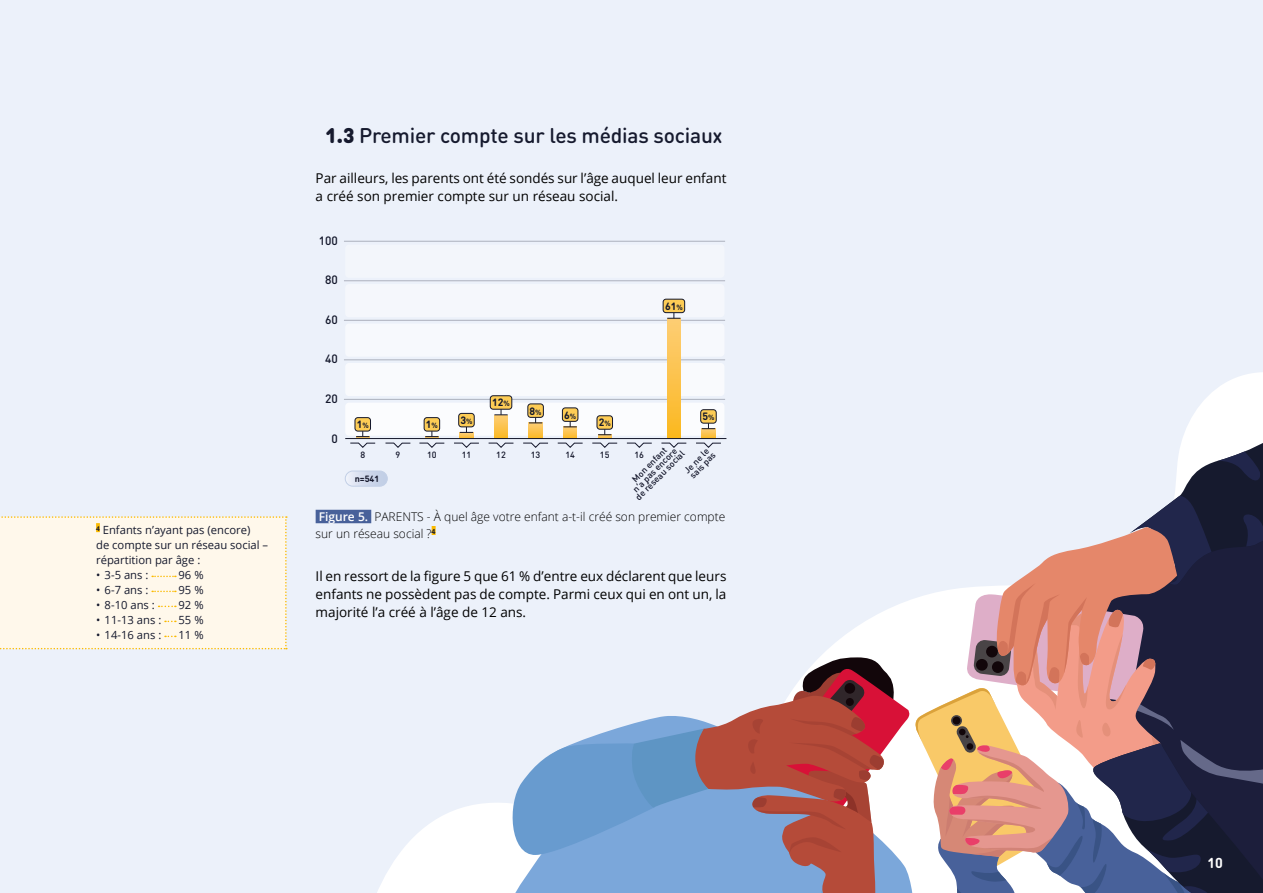
<style>
.page{position:relative;width:1263px;height:893px;background:#ecf1fa}
.page>*{position:absolute;margin:0;border:0;box-sizing:border-box;transform-origin:0 0}
.t1{font:500 21px "DIN Round Pro";letter-spacing:-.01em;color:#161a2e}
.t2{font:700 14.25px "DIN Round Pro";color:#fff}
.t3{font:13.5px/18px "Open Sans";color:#000}
.Mention_de_graphe__figure{font:300 12px/16.5px "Open Sans";color:#000}
.t4{font:500 12px "DIN Round Pro";color:#13172b}
.Légende{font:11.25px/15px "Open Sans";color:#161a2e}
.t5{font:700 10.5px "DIN Round Pro";color:#13172b}
.t6{font:500 9px/7.5px "DIN Round Pro";color:#14172b;text-align:center}
.t7{font:700 9px "DIN Round Pro";color:#14172b}
.s1{font-weight:900}
.s2{font-size:7.5px}
.s3{font-weight:600;color:#fff}
</style>
<div class="page">
<div style="left:0;top:516px;width:287px;height:133px;background:#fff8eb"></div>
<div style="left:345px;top:363px;width:379px;height:33px;background:#fff;border-radius:4px"></div>
<div style="left:345px;top:324px;width:379px;height:33px;background:#f7f9fd;border-radius:4px"></div>
<div style="left:345px;top:284px;width:379px;height:33px;background:#f5f7fc;border-radius:4px"></div>
<div style="left:345px;top:245px;width:379px;height:33px;background:#f3f6fb;border-radius:4px"></div>
<hr style="left:344px;top:399px;width:381px;height:1px;background:#14172b">
<hr style="left:344px;top:359px;width:381px;height:1px;background:#14172b">
<hr style="left:344px;top:320px;width:381px;height:1px;background:#14172b">
<hr style="left:344px;top:280px;width:381px;height:1px;background:#14172b">
<hr style="left:344px;top:241px;width:381px;height:1px;background:#14172b">
<svg style="left:667px;top:319px;width:13px;height:49px"></svg>
<div style="left:663px;top:299px;width:22px;height:14px;background:#fdcc55;border-radius:3px"></div>
<div style="left:663px;top:299px;width:22px;height:14px;border:1px solid #14172b;border-radius:3px"></div>
<svg style="left:667px;top:313px;width:13px;height:6px"></svg>
<hr style="left:345px;top:438px;width:381px;height:1px;background:#14172b">
<svg style="left:350px;top:431px;width:2px;height:13px"></svg>
<div style="left:345px;top:471px;width:42px;height:15px;background:#e9edf7;border-radius:8px"></div>
<div style="left:345px;top:471px;width:43px;height:16px;border:1px solid #5f80b7;border-radius:8px"></div>
<div style="left:316px;top:510px;width:55px;height:13px;background:#48619a"></div>
<svg style="left:352px;top:368px;width:911px;height:525px"></svg>
<svg style="left:488px;top:409px;width:775px;height:484px"></svg>
<p class="Légende" style="left:96px;top:522px;width:174px"><sup>4</sup> Enfants n’ayant pas (encore)<br>de compte sur un réseau social – répartition par âge :</p>
<p class="Légende" style="left:96px;top:567px;width:54px">• 3-5 ans :</p>
<p class="Légende" style="left:179px;top:567px;width:27px">96 %</p>
<p class="Légende" style="left:96px;top:582px;width:54px">• 6-7 ans :</p>
<p class="Légende" style="left:179px;top:582px;width:27px">95 %</p>
<p class="Légende" style="left:96px;top:597px;width:60px">• 8-10 ans :</p>
<p class="Légende" style="left:179px;top:597px;width:27px">92 %</p>
<p class="Légende" style="left:96px;top:612px;width:67px">• 11-13 ans :</p>
<p class="Légende" style="left:179px;top:612px;width:27px">55 %</p>
<p class="Légende" style="left:96px;top:627px;width:67px">• 14-16 ans :</p>
<p class="Légende" style="left:179px;top:627px;width:27px">11 %</p>
<h3 class="t1" style="left:325px;top:121px;width:398px"><span class="s1">1.3</span> Premier compte sur les médias sociaux</h3>
<p class="t3" style="left:316px;top:169px;width:412px">Par ailleurs, les parents ont été sondés sur l’âge auquel leur enfant a créé son premier compte sur un réseau social.</p>
<p class="t4" style="left:319px;top:232px;width:21px">100</p>
<p class="t4" style="left:325px;top:272px;width:14px">80</p>
<p class="t4" style="left:325px;top:311px;width:14px">60</p>
<p class="t4" style="left:325px;top:350px;width:14px">40</p>
<p class="t4" style="left:325px;top:391px;width:14px">20</p>
<p class="t4" style="left:332px;top:431px;width:8px">0</p>
<p class="t5" style="left:357px;top:417px;width:14px">1<span class="s2">%</span></p>
<p class="t5" style="left:426px;top:417px;width:14px">1<span class="s2">%</span></p>
<p class="t5" style="left:460px;top:413px;width:14px">3<span class="s2">%</span></p>
<p class="t5" style="left:492px;top:395px;width:19px">12<span class="s2">%</span></p>
<p class="t5" style="left:530px;top:403px;width:14px">8<span class="s2">%</span></p>
<p class="t5" style="left:564px;top:407px;width:14px">6<span class="s2">%</span></p>
<p class="t5" style="left:599px;top:415px;width:14px">2<span class="s2">%</span></p>
<p class="t5" style="left:665px;top:299px;width:19px">61<span class="s2">%</span></p>
<p class="t5" style="left:702px;top:409px;width:14px">5<span class="s2">%</span></p>
<p class="t6" style="left:623px;top:485px;width:67px;rotate:-45deg">Mon enfant<br>n’a pas encore de réseau social</p>
<p class="t6" style="left:683px;top:469px;width:34px;text-align:left;rotate:-45deg">Je ne le sais pas</p>
<p class="t6" style="left:360px;top:451px;width:6px">8</p>
<p class="t6" style="left:396px;top:451px;width:6px">9</p>
<p class="t6" style="left:427px;top:451px;width:11px">10</p>
<p class="t6" style="left:462px;top:451px;width:11px">11</p>
<p class="t6" style="left:496px;top:451px;width:11px">12</p>
<p class="t6" style="left:531px;top:451px;width:11px">13</p>
<p class="t6" style="left:565px;top:451px;width:11px">14</p>
<p class="t6" style="left:600px;top:451px;width:11px">15</p>
<p class="t6" style="left:634px;top:451px;width:11px">16</p>
<p class="t7" style="left:355px;top:472px;width:26px">n=541</p>
<p class="Mention_de_graphe__figure" style="left:316px;top:508px;width:411px"><span class="s3">Figure 5.</span> PARENTS - À quel âge votre enfant a-t-il créé son premier compte sur un réseau social ?<sup>4</sup></p>
<p class="t3" style="left:316px;top:567px;width:412px;text-align:justify">Il en ressort de la figure 5 que 61 % d’entre eux déclarent que leurs enfants ne possèdent pas de compte. Parmi ceux qui en ont un, la majorité l’a créé à l’âge de 12 ans.</p>
<p class="t2" style="left:1207px;top:853px;width:17px">10</p>
</div>
